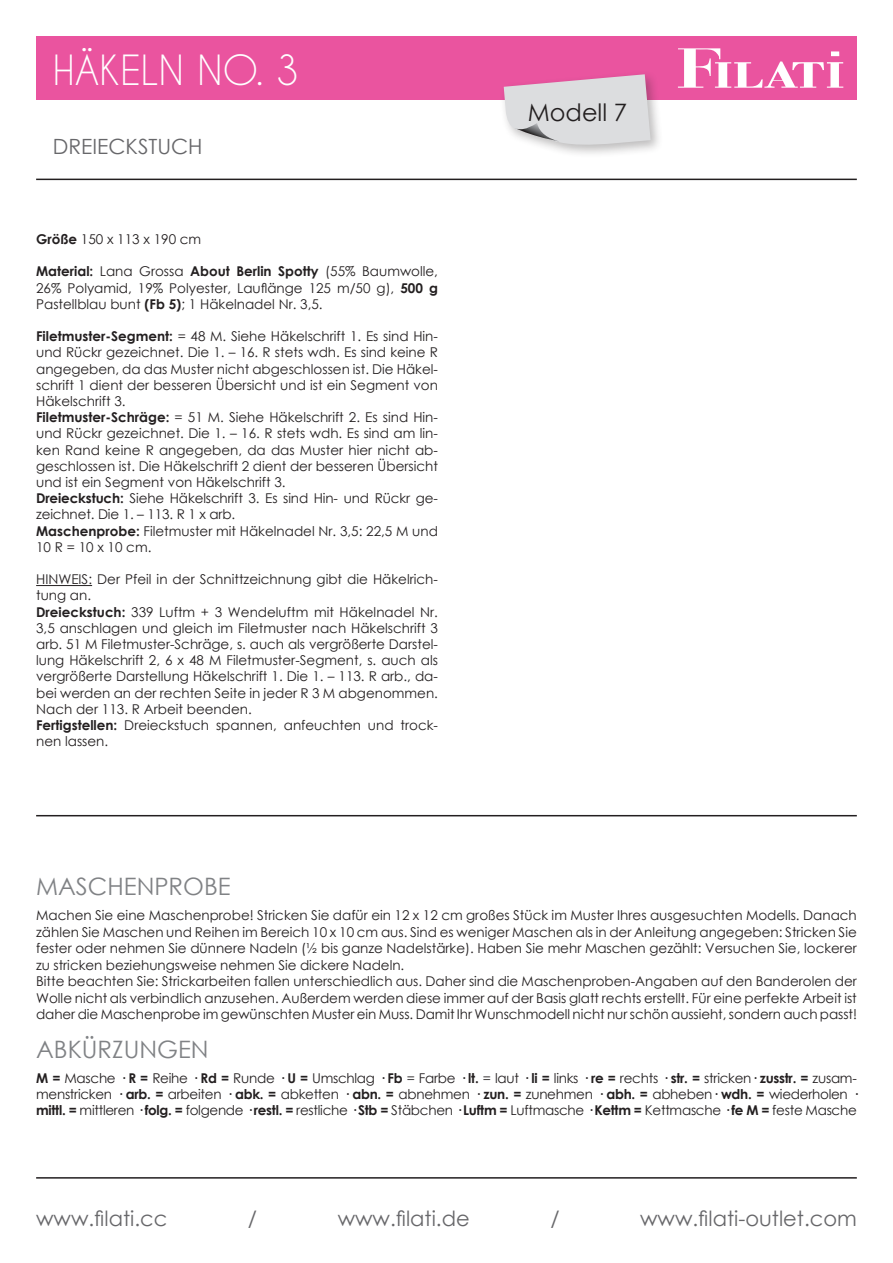
<style>
.page{position:relative;width:893px;height:1263px;background:#fff}
.page>*{position:absolute;margin:0;border:0;box-sizing:border-box;transform-origin:0 0}
.t1{font:39px "Caviar Dreams";color:#fff}
.t2{font:24px "Century Gothic";color:#808285}
.t3{font:24px "Century Gothic";color:#231f20}
.t4{font:21px "Century Gothic";color:#67676a}
.t5{font:13.5px/16.2px "Century Gothic";color:#231f20}
.s1{font-weight:700}
</style>
<div class="page">
<hr style="left:36px;top:1177px;width:821px;height:1px;background:#231f20">
<hr style="left:36px;top:179px;width:821px;height:1px;background:#231f20">
<div style="left:36px;top:36px;width:821px;height:64px;background:#ea549f"></div>
<svg style="left:678px;top:48px;width:165px;height:40px"></svg>
<div style="left:499px;top:70px;width:165px;height:88px;background:#231f20;opacity:.3"></div>
<svg style="left:504px;top:74px;width:147px;height:76px"></svg>
<hr style="left:36px;top:585px;width:56px;height:1px;background:#231f20">
<hr style="left:36px;top:815px;width:821px;height:1px;background:#231f20">
<h1 class="t1" style="left:53px;top:47px;width:248px">HÄKELN NO. 3</h1>
<h3 class="t4" style="left:53px;top:131px;width:151px">DREIECKSTUCH</h3>
<p class="t5" style="left:36px;top:231px;width:167px"><span class="s1">Größe</span> 150 x 113 x 190 cm</p>
<p class="t5" style="left:36px;top:263px;width:403px;text-align:justify"><span class="s1">Material:</span> Lana Grossa <span class="s1">About Berlin Spotty</span> (55% Baumwolle, 26% Polyamid, 19% Polyester, Lauflänge 125 m/50 g), <span class="s1">500 g </span>Pastellblau bunt <span class="s1">(Fb 5)</span>; 1 Häkelnadel Nr. 3,5.</p>
<p class="t5" style="left:36px;top:328px;width:403px"><span class="s1">Filetmuster-Segment:</span> = 48 M. Siehe Häkelschrift 1. Es sind Hin&shy;und Rückr gezeichnet. Die 1. – 16. R stets wdh. Es sind keine R angegeben, da das Muster nicht abgeschlossen ist. Die Häkel&shy;schrift 1 dient der besseren Übersicht und ist ein Segment von Häkelschrift 3.<br><span class="s1">Filetmuster-Schräge:</span> = 51 M. Siehe Häkelschrift 2. Es sind Hin&shy;und Rückr gezeichnet. Die 1. – 16. R stets wdh. Es sind am lin&shy;ken Rand keine R angegeben, da das Muster hier nicht ab&shy;geschlossen ist. Die Häkelschrift 2 dient der besseren Übersicht und ist ein Segment von Häkelschrift 3.<br><span class="s1">Dreieckstuch:</span> Siehe Häkelschrift 3. Es sind Hin- und Rückr ge&shy;zeichnet. Die 1. – 113. R 1 x arb.<br><span class="s1">Maschenprobe:</span> Filetmuster mit Häkelnadel Nr. 3,5: 22,5 M und 10 R = 10 x 10 cm.</p>
<p class="t5" style="left:36px;top:571px;width:403px">HINWEIS: Der Pfeil in der Schnittzeichnung gibt die Häkelrich&shy;tung an.<br><span class="s1">Dreieckstuch:</span> 339 Luftm + 3 Wendeluftm mit Häkelnadel Nr.<br>3,5 anschlagen und gleich im Filetmuster nach Häkelschrift 3 arb. 51 M Filetmuster-Schräge, s. auch als vergrößerte Darstel&shy;lung Häkelschrift 2, 6 x 48 M Filetmuster-Segment, s. auch als vergrößerte Darstellung Häkelschrift 1. Die 1. – 113. R arb., da&shy;bei werden an der rechten Seite in jeder R 3 M abgenommen.<br>Nach der 113. R Arbeit beenden.<br><span class="s1">Fertigstellen:</span> Dreieckstuch spannen, anfeuchten und trock&shy;nen lassen.</p>
<h2 class="t2" style="left:36px;top:870px;width:196px">MASCHENPROBE</h2>
<h2 class="t3" style="left:528px;top:96px;width:101px">Modell 7</h2>
<p class="t5" style="left:36px;top:907px;width:822px">Machen Sie eine Maschenprobe! Stricken Sie dafür ein 12 x 12 cm großes Stück im Muster Ihres ausgesuchten Modells. Danach zählen Sie Maschen und Reihen im Bereich 10 x 10 cm aus. Sind es weniger Maschen als in der Anleitung angegeben: Stricken Sie fester oder nehmen Sie dünnere Nadeln (½ bis ganze Nadelstärke). Haben Sie mehr Maschen gezählt: Versuchen Sie, lockerer zu stricken beziehungsweise nehmen Sie dickere Nadeln.<br>Bitte beachten Sie: Strickarbeiten fallen unterschiedlich aus. Daher sind die Maschenproben-Angaben auf den Banderolen der Wolle nicht als verbindlich anzusehen. Außerdem werden diese immer auf der Basis glatt rechts erstellt. Für eine perfekte Arbeit ist daher die Maschenprobe im gewünschten Muster ein Muss. Damit Ihr Wunschmodell nicht nur schön aussieht, sondern auch passt!</p>
<h2 class="t2" style="left:36px;top:1033px;width:174px">ABKÜRZUNGEN</h2>
<p class="t5" style="left:36px;top:1070px;width:822px;text-align:justify"><span class="s1">M =</span> Masche <span class="s1">· R =</span> Reihe <span class="s1">· Rd =</span> Runde <span class="s1">· U =</span> Umschlag <span class="s1">· Fb</span> = Farbe <span class="s1">· lt.</span> = laut <span class="s1">· li =</span> links <span class="s1">· re =</span> rechts <span class="s1">· str. =</span> stricken<span class="s1">· zusstr. =</span> zusam&shy;menstricken <span class="s1">· arb. =</span> arbeiten <span class="s1">· abk. =</span> abketten <span class="s1">· abn. =</span> abnehmen <span class="s1">· zun. =</span> zunehmen <span class="s1">· abh. =</span> abheben<span class="s1">· wdh. =</span> wiederholen <span class="s1">· mittl. =</span> mittleren <span class="s1">· folg. =</span> folgende <span class="s1">· restl. =</span> restliche <span class="s1">· Stb =</span> Stäbchen <span class="s1">· Luftm =</span> Luftmasche <span class="s1">· Kettm =</span> Kettmasche <span class="s1">· fe M =</span> feste Masche</p>
<h3 class="t4" style="left:36px;top:1204px;width:133px">www.filati.cc</h3>
<h3 class="t4" style="left:248px;top:1204px;width:11px">/</h3>
<h3 class="t4" style="left:338px;top:1204px;width:134px">www.filati.de</h3>
<h3 class="t4" style="left:550px;top:1204px;width:11px">/</h3>
<h3 class="t4" style="left:640px;top:1204px;width:218px">www.filati-outlet.com</h3>
</div>
